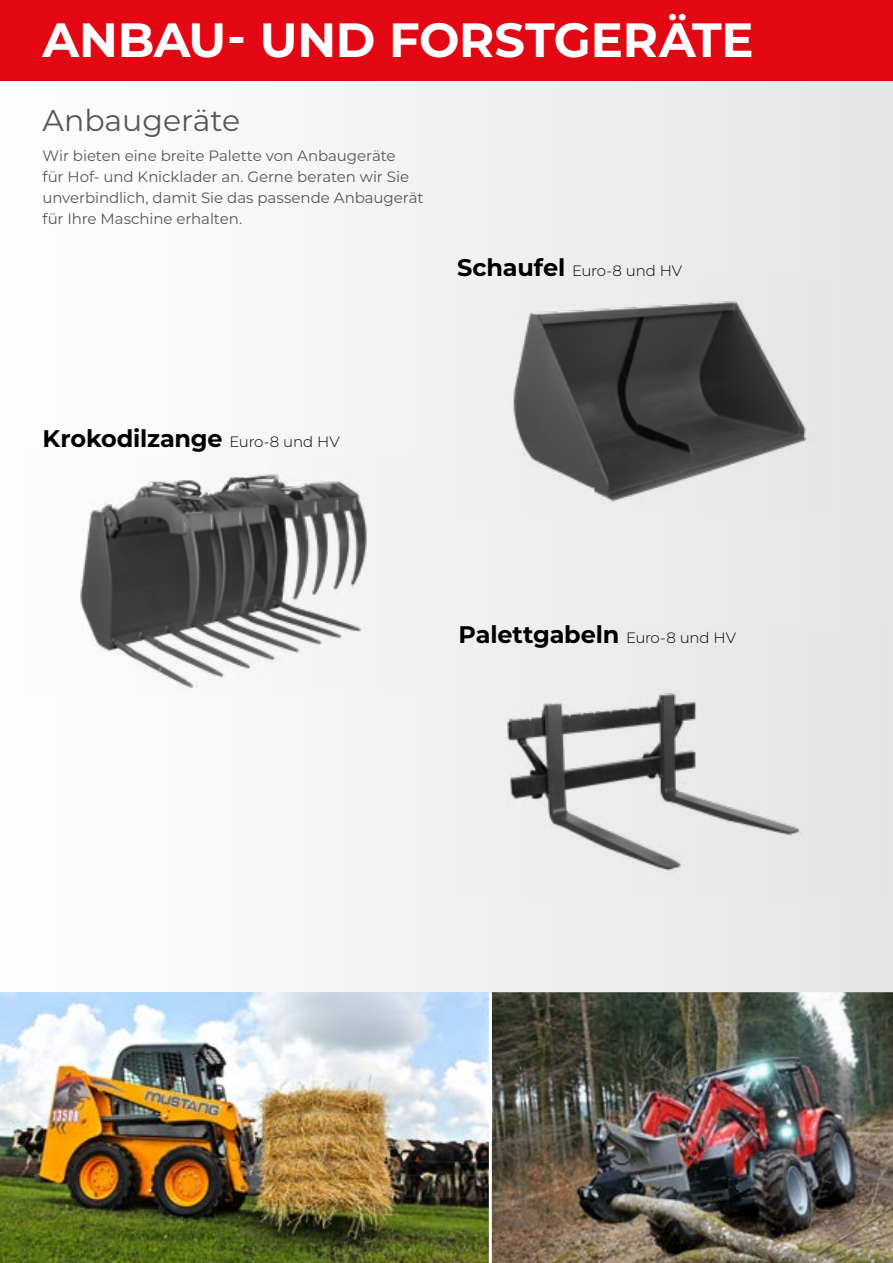
<style>
.page{position:relative;width:893px;height:1263px;background:#fff}
.page>*{position:absolute;margin:0;border:0;box-sizing:border-box;transform-origin:0 0}
.t1{font:700 48px "Montserrat";letter-spacing:-.005em;color:#fff}
.t2{font:30px "Montserrat";color:#575756}
.t3{font:700 24px "Montserrat";letter-spacing:-.01em;color:#000}
.t4{font:15px/21px "Montserrat";letter-spacing:-.005em;color:#575756}
.t5{font:300 15px "Montserrat";letter-spacing:-.015em;color:#000}
.s1{font-weight:700;font-size:24px}
.s2{font-weight:300;font-size:15px}
</style>
<div class="page">
<div style="left:0;top:0;width:893px;height:1263px;background:linear-gradient(to right,#fefefe,#e5e5e5)"></div>
<div style="left:0;top:0;width:893px;height:81px;background:#e30613"></div>
<img style="left:457px;top:276px;width:377px;height:238px">
<img style="left:31px;top:452px;width:381px;height:241px">
<img style="left:459px;top:626px;width:429px;height:271px">
<img style="left:492px;top:992px;width:401px;height:271px">
<img style="left:0;top:992px;width:489px;height:271px">
<hr style="left:489px;top:992px;width:3px;height:271px;background:#fff">
<h1 class="t1" style="left:43px;top:5px;width:713px">ANBAU- UND FORSTGERÄTE</h1>
<h2 class="t2" style="left:43px;top:100px;width:199px">Anbaugeräte</h2>
<p class="t4" style="left:43px;top:144px;width:383px">Wir bieten eine breite Palette von Anbaugeräte<br>für Hof- und Knicklader an. Gerne beraten wir Sie unverbindlich, damit Sie das passende Anbaugerät für Ihre Maschine erhalten.</p>
<p class="t5" style="left:457px;top:261px;width:227px"><span class="s1">Schaufel</span> Euro-8 und HV</p>
<h3 class="t3" style="left:43px;top:421px;width:299px">Krokodilzange <span class="s2">Euro-8 und HV</span></h3>
<h3 class="t3" style="left:459px;top:617px;width:279px">Palettgabeln <span class="s2">Euro-8 und HV</span></h3>
</div>
